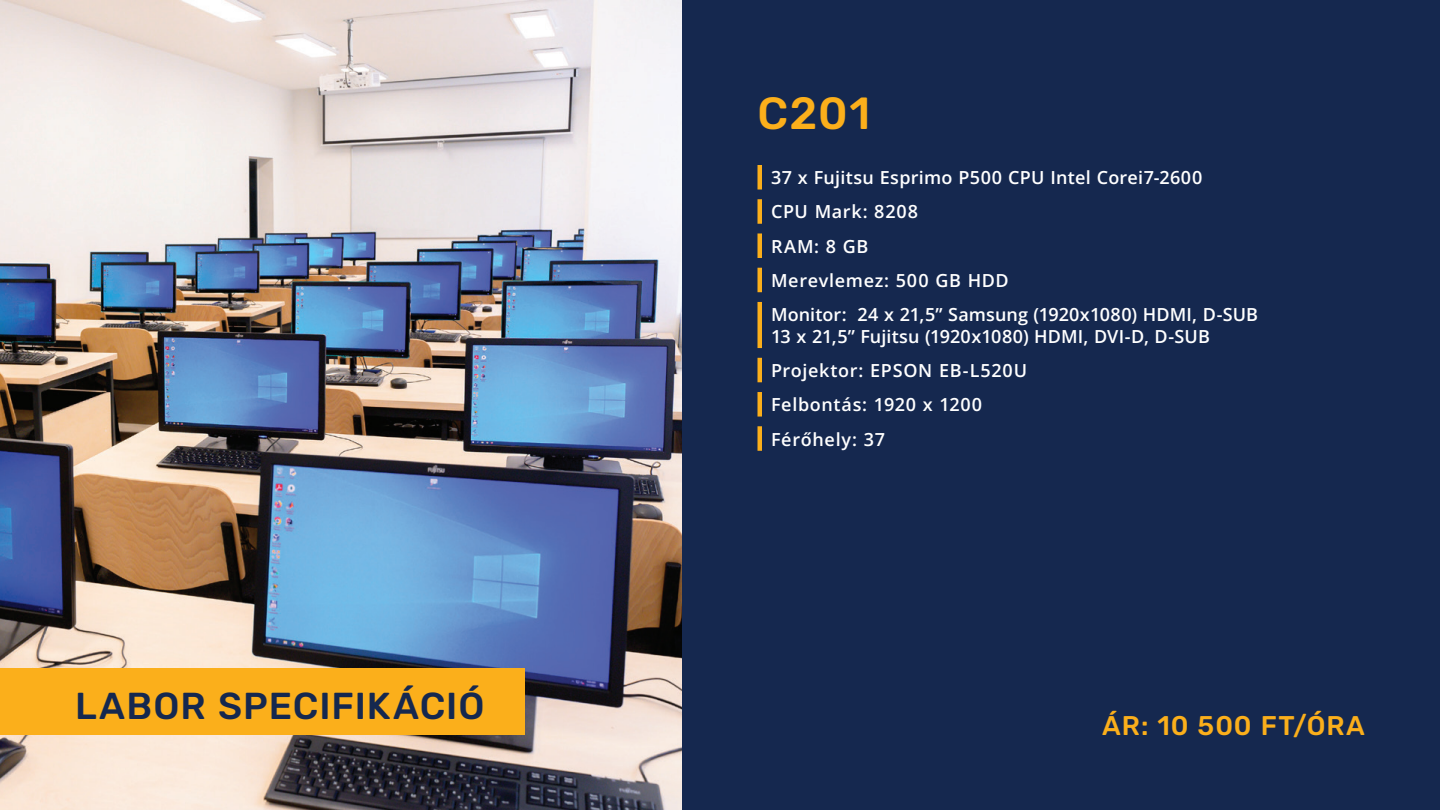
<style>
.page{position:relative;width:1440px;height:810px;background:#fff}
.page>*{position:absolute;margin:0;border:0;box-sizing:border-box;transform-origin:0 0}
.t1{font:300 45px "Rubik";color:#fbaf1b}
.t2{font:300 37.5px "Rubik";letter-spacing:.025em;color:#15284f}
.t3{font:300 27px "Rubik";letter-spacing:.035em;color:#fbaf1b}
.t4{font:18px/34.3px "Open Sans";letter-spacing:.025em;color:#fff}
</style>
<div class="page">
<img style="left:0;top:0;width:682px;height:810px">
<div style="left:682px;top:0;width:758px;height:810px;background:#15284f"></div>
<div style="left:0;top:669px;width:525px;height:66px;background:#fbaf1b"></div>
<hr style="left:758px;top:165px;width:4px;height:25px;background:#fbaf1b">
<hr style="left:758px;top:199px;width:4px;height:25px;background:#fbaf1b">
<hr style="left:758px;top:233px;width:4px;height:25px;background:#fbaf1b">
<hr style="left:758px;top:268px;width:4px;height:24px;background:#fbaf1b">
<hr style="left:758px;top:302px;width:4px;height:46px;background:#fbaf1b">
<hr style="left:758px;top:358px;width:4px;height:24px;background:#fbaf1b">
<hr style="left:758px;top:392px;width:4px;height:25px;background:#fbaf1b">
<hr style="left:758px;top:426px;width:4px;height:25px;background:#fbaf1b">
<h2 class="t2" style="left:75px;top:685px;width:411px">LABOR SPECIFIKÁCIÓ</h2>
<h1 class="t1" style="left:758px;top:88px;width:114px">C201</h1>
<p class="t4" style="left:771px;top:160px;width:489px">37 x Fujitsu Esprimo P500 CPU Intel Corei7-2600<br>CPU Mark: 8208<br>RAM: 8 GB<br>Merevlemez: 500 GB HDD<br>Monitor: 24 x 21,5” Samsung (1920x1080) HDMI, D-SUB</p>
<p class="t4" style="left:771px;top:319px;width:440px">13 x 21,5” Fujitsu (1920x1080) HDMI, DVI-D, D-SUB<br>Projektor: EPSON EB-L520U<br>Felbontás: 1920 x 1200</p>
<p class="t4" style="left:771px;top:421px;width:116px">Férőhely: 37</p>
<h3 class="t3" style="left:1102px;top:710px;width:264px">ÁR: 10 500 FT/ÓRA</h3>
</div>
